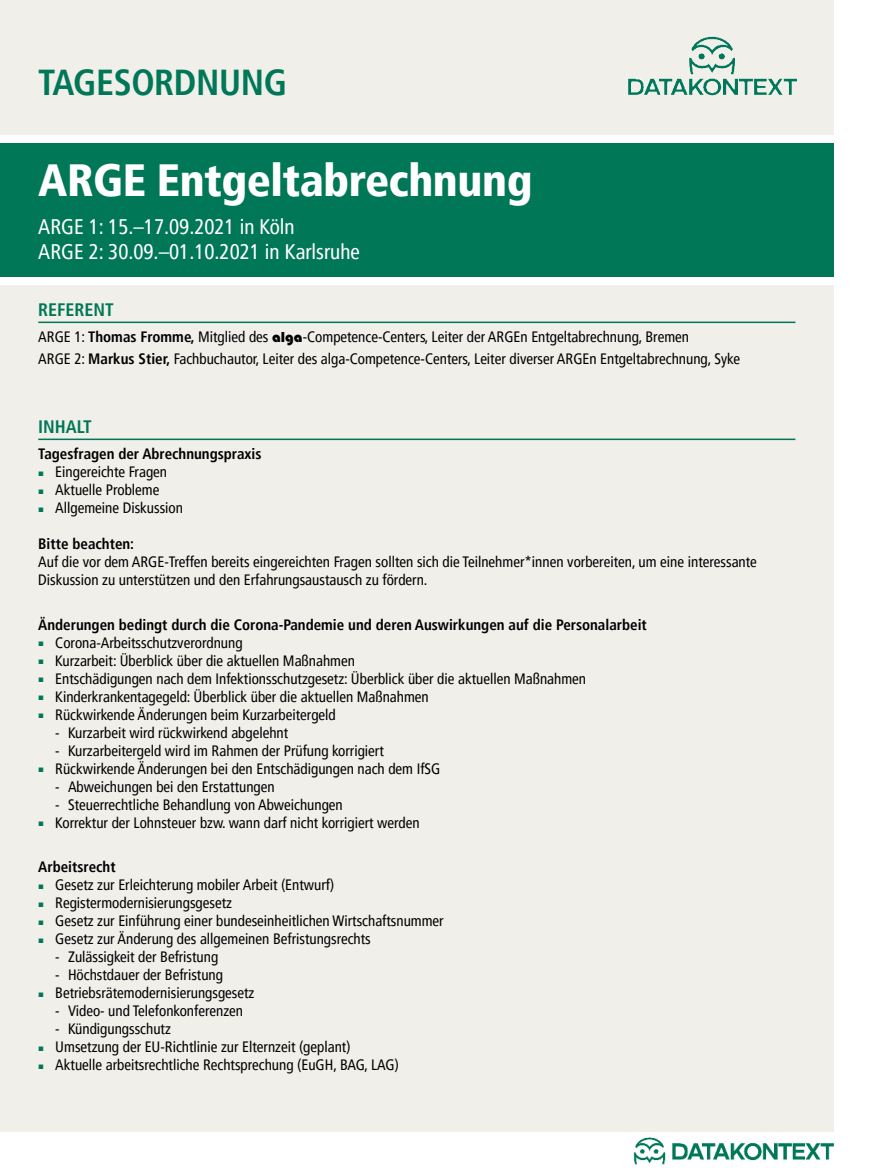
<style>
.page{position:relative;width:872px;height:1170px;background:#fff}
.page>*{position:absolute;margin:0;border:0;box-sizing:border-box;transform-origin:0 0}
.t1{font:900 condensed 45px "Frutiger LT Pro";letter-spacing:-.01em;color:#fff}
.t2{font:700 condensed 36px "Frutiger LT Pro";letter-spacing:-.01em;color:#007757}
.t3{font:condensed 21px/25.5px "Frutiger LT Pro";color:#fff}
.t4{font:700 condensed 18px "Frutiger LT Pro";color:#007757}
.t5{font:condensed 15px/18px "Frutiger LT Pro";color:#000}
.t6{font:700 condensed 15px "Frutiger LT Pro";color:#000}
.s1{font-weight:700}
.s2{font-family:"Blippo Black DTC";font-stretch:normal}
.s3{color:#007757}
</style>
<div class="page">
<div style="left:0;top:285px;width:833px;height:846px;background:#f0efea"></div>
<div style="left:0;top:142px;width:833px;height:134px;background:#007757"></div>
<div style="left:0;top:0;width:833px;height:134px;background:#f0efea"></div>
<img style="left:691px;top:36px;width:20px;height:16px">
<img style="left:634px;top:1137px;width:200px;height:28px">
<hr style="left:38px;top:438px;width:757px;height:2px;background:#007757">
<hr style="left:38px;top:321px;width:757px;height:2px;background:#007757">
<h2 class="t2" style="left:38px;top:61px;width:250px">TAGESORDNUNG</h2>
<h1 class="t1" style="left:38px;top:153px;width:496px">ARGE Entgeltabrechnung</h1>
<h3 class="t3" style="left:38px;top:214px;width:323px">ARGE 1: 15.–17.09.2021 in Köln<br>ARGE 2: 30.09.–01.10.2021 in Karlsruhe</h3>
<p class="t4" style="left:38px;top:298px;width:77px">REFERENT</p>
<p class="t5" style="left:38px;top:326px;width:703px;line-height:22.2px">ARGE 1: <span class="s1">Thomas Fromme,</span> Mitglied des <span class="s2">alga</span>-Competence-Centers, Leiter der ARGEn Entgeltabrechnung, Bremen<br>ARGE 2: <span class="s1">Markus Stier,</span> Fachbuchautor, Leiter des alga-Competence-Centers, Leiter diverser ARGEn Entgeltabrechnung, Syke</p>
<p class="t4" style="left:38px;top:415px;width:55px">INHALT</p>
<p class="t6" style="left:38px;top:445px;width:225px">Tagesfragen der Abrechnungspraxis</p>
<p class="t5" style="left:38px;top:463px;width:130px"><span class="s3">▪</span> Eingereichte Fragen</p>
<p class="t5" style="left:38px;top:481px;width:123px"><span class="s3">▪</span> Aktuelle Probleme</p>
<p class="t5" style="left:38px;top:499px;width:146px"><span class="s3">▪</span> Allgemeine Diskussion</p>
<p class="t6" style="left:38px;top:535px;width:97px">Bitte beachten:</p>
<p class="t5" style="left:38px;top:553px;width:720px">Auf die vor dem ARGE-Treffen bereits eingereichten Fragen sollten sich die Teilnehmer*innen vorbereiten, um eine interessante<br>Diskussion zu unterstützen und den Erfahrungsaustausch zu fördern.</p>
<p class="t6" style="left:38px;top:615px;width:610px">Änderungen bedingt durch die Corona-Pandemie und deren Auswirkungen auf die Personalarbeit</p>
<p class="t5" style="left:38px;top:633px;width:206px"><span class="s3">▪</span> Corona-Arbeitsschutzverordnung</p>
<p class="t5" style="left:38px;top:651px;width:318px"><span class="s3">▪</span> Kurzarbeit: Überblick über die aktuellen Maßnahmen</p>
<p class="t5" style="left:38px;top:669px;width:549px"><span class="s3">▪</span> Entschädigungen nach dem Infektionsschutzgesetz: Überblick über die aktuellen Maßnahmen</p>
<p class="t5" style="left:38px;top:687px;width:392px"><span class="s3">▪</span> Kinderkrankentagegeld: Überblick über die aktuellen Maßnahmen</p>
<p class="t5" style="left:38px;top:705px;width:299px"><span class="s3">▪</span> Rückwirkende Änderungen beim Kurzarbeitergeld</p>
<p class="t5" style="left:55px;top:723px;width:234px">- Kurzarbeit wird rückwirkend abgelehnt</p>
<p class="t5" style="left:55px;top:741px;width:330px">- Kurzarbeitergeld wird im Rahmen der Prüfung korrigiert</p>
<p class="t5" style="left:38px;top:759px;width:403px"><span class="s3">▪</span> Rückwirkende Änderungen bei den Entschädigungen nach dem IfSG</p>
<p class="t5" style="left:55px;top:777px;width:221px">- Abweichungen bei den Erstattungen</p>
<p class="t5" style="left:55px;top:795px;width:289px">- Steuerrechtliche Behandlung von Abweichungen</p>
<p class="t5" style="left:38px;top:813px;width:383px"><span class="s3">▪</span> Korrektur der Lohnsteuer bzw. wann darf nicht korrigiert werden</p>
<p class="t6" style="left:38px;top:858px;width:79px">Arbeitsrecht</p>
<p class="t5" style="left:38px;top:876px;width:297px"><span class="s3">▪</span> Gesetz zur Erleichterung mobiler Arbeit (Entwurf)</p>
<p class="t5" style="left:38px;top:894px;width:195px"><span class="s3">▪</span> Registermodernisierungsgesetz</p>
<p class="t5" style="left:38px;top:912px;width:407px"><span class="s3">▪</span> Gesetz zur Einführung einer bundeseinheitlichen Wirtschaftsnummer</p>
<p class="t5" style="left:38px;top:930px;width:334px"><span class="s3">▪</span> Gesetz zur Änderung des allgemeinen Befristungsrechts</p>
<p class="t5" style="left:55px;top:948px;width:164px">- Zulässigkeit der Befristung</p>
<p class="t5" style="left:55px;top:966px;width:169px">- Höchstdauer der Befristung</p>
<p class="t5" style="left:38px;top:984px;width:218px"><span class="s3">▪</span> Betriebsrätemodernisierungsgesetz</p>
<p class="t5" style="left:55px;top:1002px;width:189px">- Video- und Telefonkonferenzen</p>
<p class="t5" style="left:55px;top:1020px;width:117px">- Kündigungsschutz</p>
<p class="t5" style="left:38px;top:1038px;width:314px"><span class="s3">▪</span> Umsetzung der EU-Richtlinie zur Elternzeit (geplant)</p>
<p class="t5" style="left:38px;top:1056px;width:362px"><span class="s3">▪</span> Aktuelle arbeitsrechtliche Rechtsprechung (EuGH, BAG, LAG)</p>
</div>
